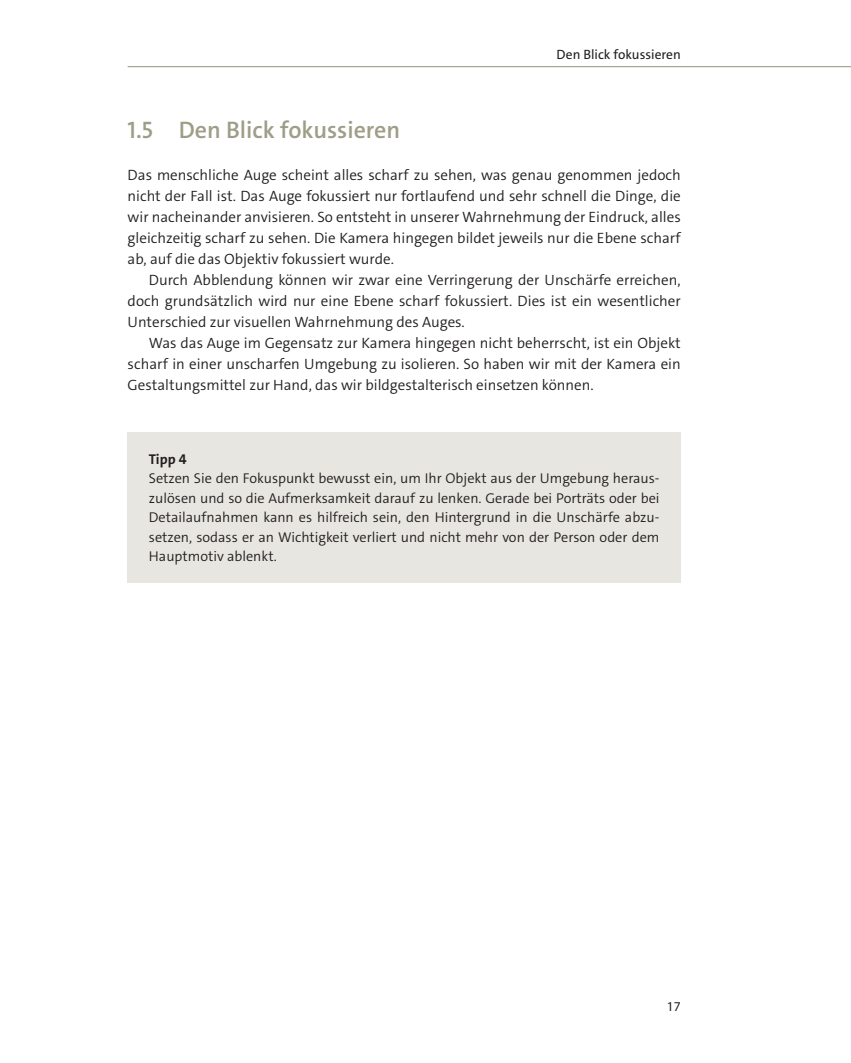
<style>
.page{position:relative;width:851px;height:1063px;background:#fff}
.page>*{position:absolute;margin:0;border:0;box-sizing:border-box;transform-origin:0 0}
.t1{font:600 24px "The Sans C4 s";color:#9e9e88}
.Standard_Einzug{font:300 15px/21px "The Sans C4 s";color:#231f20;text-align:justify}
.Kasten_Standard{font:300 14.25px/19.5px "The Sans C4 s";color:#231f20;text-align:justify}
.Kasten_ÜB{font:700 14.25px "The Sans C4 s";color:#231f20}
.t2{font:13.5px "The Sans C4 s";color:#231f20}
.t3{font:13.5px "Myriad Pro";color:#231f20}
</style>
<div class="page">
<hr style="left:128px;top:66px;width:722px;height:1px;background:#9e9e88">
<div style="left:128px;top:432px;width:552px;height:151px;background:#e7e6e0"></div>
<p class="t2" style="left:556px;top:46px;width:126px">Den Blick fokussieren</p>
<p class="t1" style="left:128px;top:114px;width:274px">1.5 Den Blick fokussieren</p>
<p class="Standard_Einzug" style="left:128px;top:165px;width:554px">Das menschliche Auge scheint alles scharf zu sehen, was genau genommen jedoch nicht der Fall ist. Das Auge fokussiert nur fortlaufend und sehr schnell die Dinge, die wir nacheinander anvisieren. So entsteht in unserer Wahrnehmung der Eindruck, alles gleichzeitig scharf zu sehen. Die Kamera hingegen bildet jeweils nur die Ebene scharf ab, auf die das Objektiv fokussiert wurde.</p>
<p class="Standard_Einzug" style="left:128px;top:270px;width:554px;text-indent:21px">Durch Abblendung können wir zwar eine Verringerung der Unschärfe erreichen, doch grundsätzlich wird nur eine Ebene scharf fokussiert. Dies ist ein wesentlicher Unterschied zur visuellen Wahrnehmung des Auges.</p>
<p class="Standard_Einzug" style="left:128px;top:333px;width:554px;text-indent:21px">Was das Auge im Gegensatz zur Kamera hingegen nicht beherrscht, ist ein Objekt scharf in einer unscharfen Umgebung zu isolieren. So haben wir mit der Kamera ein Gestaltungsmittel zur Hand, das wir bildgestalterisch einsetzen können.</p>
<p class="Kasten_ÜB" style="left:149px;top:450px;width:39px">Tipp 4</p>
<p class="Kasten_Standard" style="left:149px;top:469px;width:512px">Setzen Sie den Fokuspunkt bewusst ein, um Ihr Objekt aus der Umgebung heraus&shy;zulösen und so die Aufmerksamkeit darauf zu lenken. Gerade bei Porträts oder bei Detailaufnahmen kann es hilfreich sein, den Hintergrund in die Unschärfe abzu&shy;setzen, sodass er an Wichtigkeit verliert und nicht mehr von der Person oder dem Hauptmotiv ablenkt.</p>
<p class="t3" style="left:666px;top:999px;width:15px">17</p>
</div>
